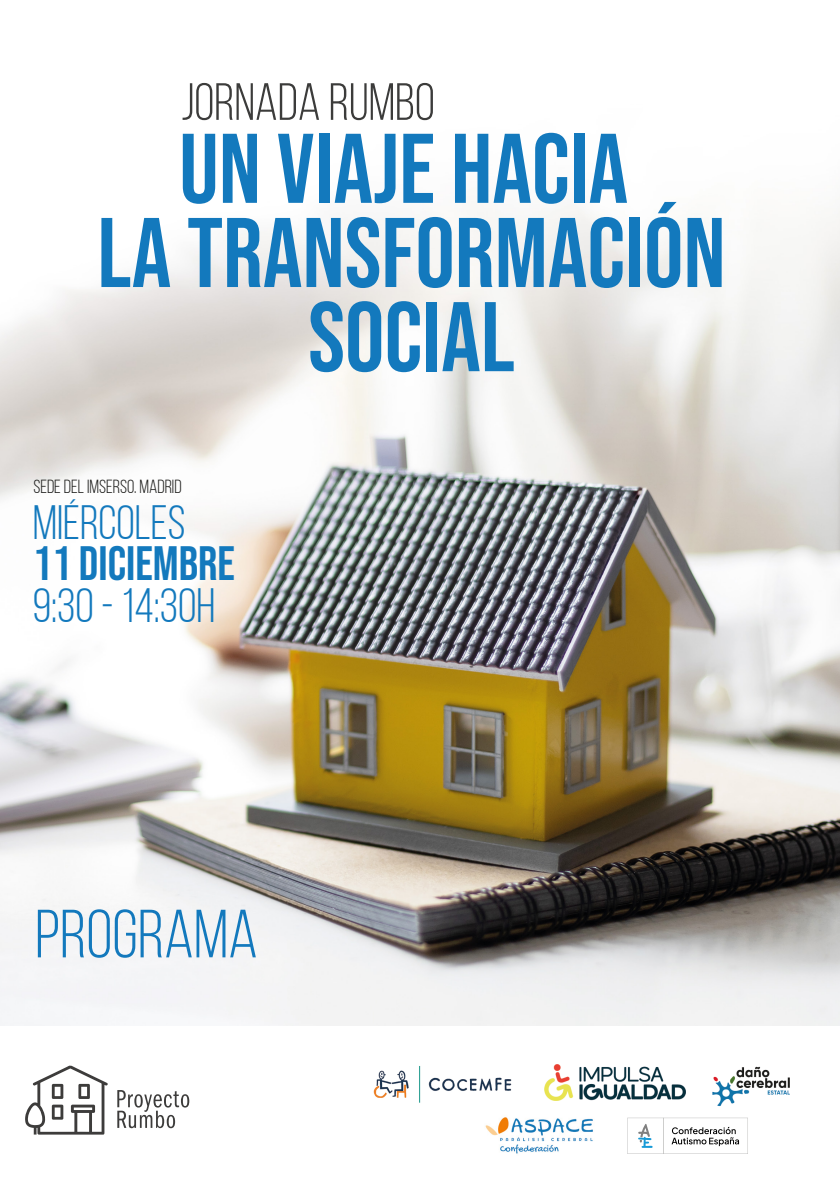
<style>
.page{position:relative;width:840px;height:1191px;background:#fff}
.page>*{position:absolute;margin:0;border:0;box-sizing:border-box;transform-origin:0 0}
.t1{font:98.6px/84.2px "Bebas Neue";color:#1379bd;text-align:center}
.t2{font:68px "Bebas Neue";color:#1379bd}
.t3{font:52.2px "Bebas Neue";color:#3c3c3b}
.t4{font:48px "Bebas Neue";color:#1379bd}
.t5{font:48px "Bebas Neue";color:#1379bd}
.t6{font:19px "Bebas Neue";color:#1d1d1b}
</style>
<div class="page">
<img style="left:0;top:204px;width:839px;height:822px">
<svg style="left:25px;top:1065px;width:83px;height:69px"></svg>
<svg style="left:117px;top:1090px;width:72px;height:38px"></svg>
<img style="left:712px;top:1066px;width:78px;height:41px">
<img style="left:373px;top:1066px;width:139px;height:37px">
<img style="left:544px;top:1064px;width:140px;height:36px">
<img style="left:485px;top:1117px;width:108px;height:37px">
<svg style="left:627px;top:1117px;width:120px;height:37px"></svg>
<p class="t3" style="left:181px;top:74px;width:255px">JORNADA RUMBO</p>
<p class="t1" style="left:97px;top:126px;width:629px">UN VIAJE HACIA<br>LA TRANSFORMACIÓN<br>SOCIAL</p>
<p class="t6" style="left:33px;top:476px;width:150px">SEDE DEL IMSERSO. MADRID</p>
<p class="t4" style="left:33px;top:497px;width:154px">MIÉRCOLES</p>
<p class="t5" style="left:33px;top:536px;width:203px">11 DICIEMBRE</p>
<p class="t4" style="left:33px;top:580px;width:184px">9:30 - 14:30H</p>
<p class="t2" style="left:35px;top:897px;width:224px">PROGRAMA</p>
</div>
